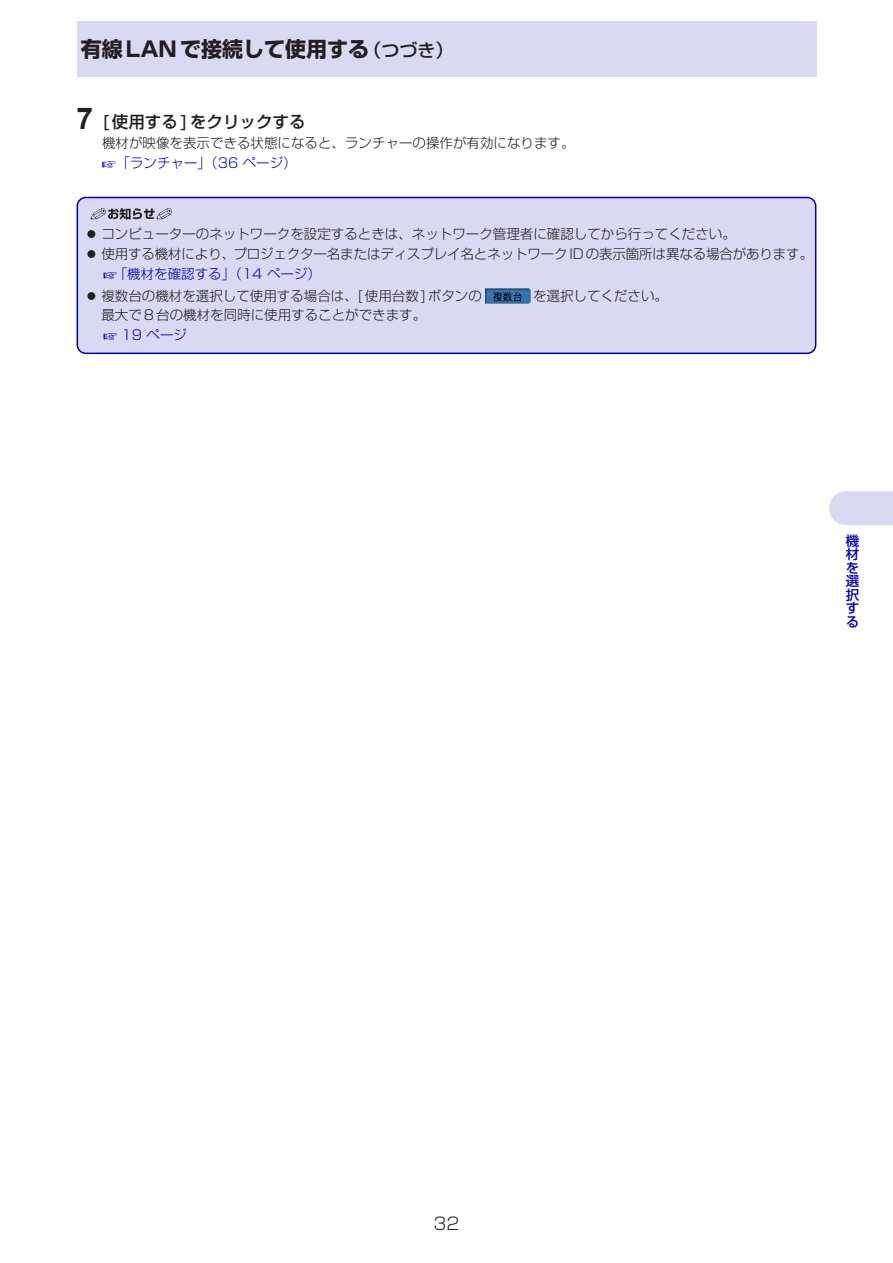
<style>
.page{position:relative;width:893px;height:1263px;background:#fff}
.page>*{position:absolute;margin:0;border:0;box-sizing:border-box;transform-origin:0 0}
.t1{font:700 21px "Shin Go Pro";color:#231f20}
.t2{font:300 16.95px "Shin Go Pro";color:#231f20}
.t3{font:500 16.5px "Shin Go Pro";color:#231f20}
.t4{font:300 13.5px/20.2px "Shin Go Pro";color:#231f20}
.t5{font:300 13.5px "Shin Go Pro";color:#0000b4}
.t6{font:500 13.5px/13.5px "Shin Go Pro";color:#0000b4;text-align:justify}
.s1{font-weight:500;font-size:18px}
.s2{font-family:"Arial";font-weight:700;font-size:30px}
</style>
<div class="page">
<div style="left:829px;top:491px;width:64px;height:34px;background:#d9d9f4"></div>
<div style="left:77px;top:21px;width:739px;height:56px;background:#d9d9f4"></div>
<div style="left:77px;top:197px;width:739px;height:156px;background:#d9d9f4;border-radius:9px"></div>
<svg style="left:90px;top:208px;width:82px;height:12px"></svg>
<img style="left:485px;top:289px;width:45px;height:15px">
<div style="left:77px;top:197px;width:739px;height:157px;border:2px solid #0000b4;border-radius:9px"></div>
<h1 class="t1" style="left:81px;top:32px;width:374px">有線LANで接続して使用する<span class="s1">（つづき）</span></h1>
<p class="t3" style="left:77px;top:108px;width:231px"><span class="s2">7</span> [使用する]をクリックする</p>
<p class="t4" style="left:102px;top:131px;width:474px">機材が映像を表示できる状態になると、ランチャーの操作が有効になります。</p>
<p class="t5" style="left:117px;top:152px;width:182px">「ランチャー」（36 ページ）</p>
<p class="t4" style="left:101px;top:222px;width:713px">コンピューターのネットワークを設定するときは、ネットワーク管理者に確認してから行ってください。<br>使用する機材により、プロジェクター名またはディスプレイ名とネットワークIDの表示箇所は異なる場合があります。</p>
<p class="t5" style="left:114px;top:263px;width:209px">「機材を確認する」（14 ページ）</p>
<p class="t4" style="left:101px;top:284px;width:382px">複数台の機材を選択して使用する場合は、[使用台数]ボタンの</p>
<p class="t4" style="left:533px;top:284px;width:136px">を選択してください。</p>
<p class="t4" style="left:101px;top:303px;width:326px">最大で8台の機材を同時に使用することができます。</p>
<p class="t5" style="left:122px;top:324px;width:67px">19 ページ</p>
<p class="t6" style="left:846px;top:532px;width:15px">機材を選択する</p>
<p class="t2" style="left:434px;top:1209px;width:27px">32</p>
</div>
